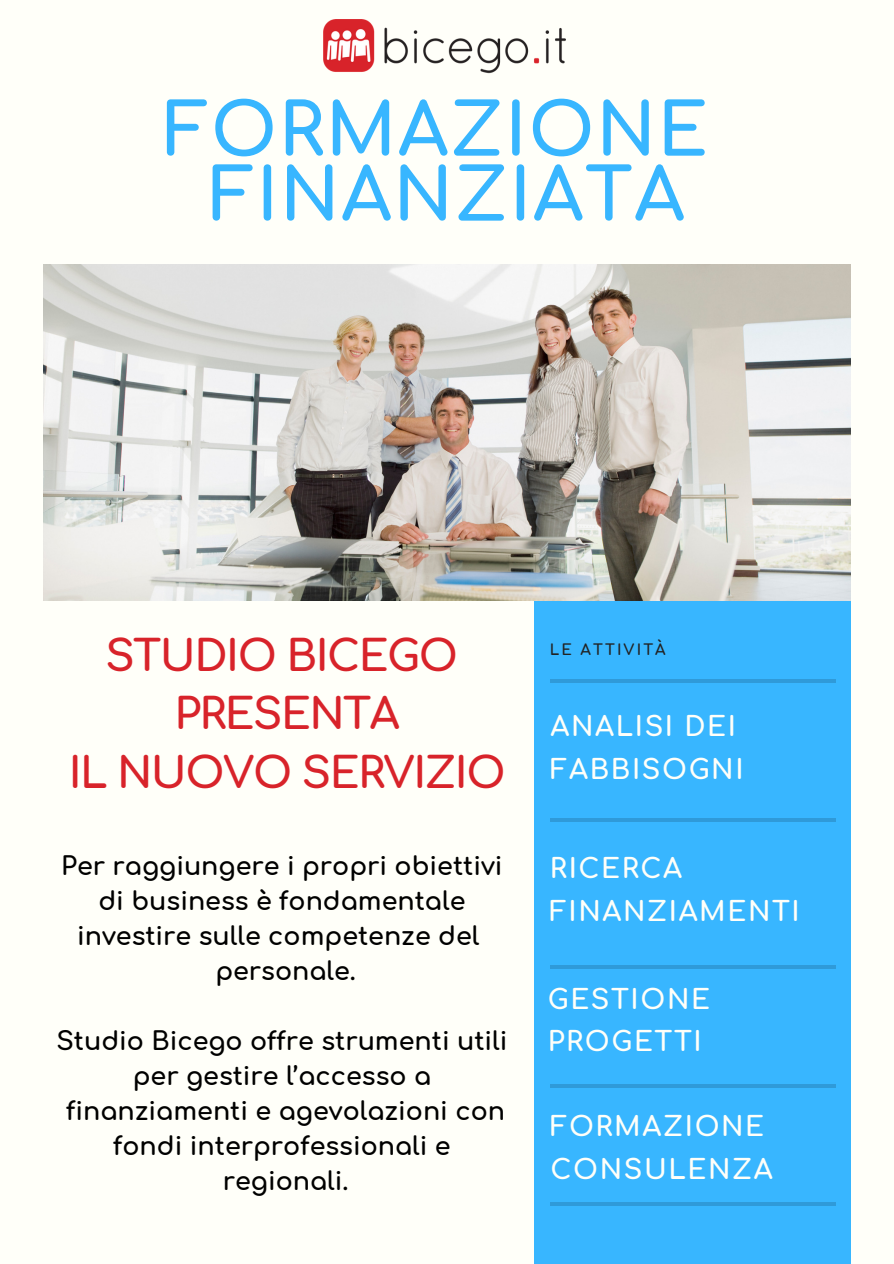
<style>
.page{position:relative;width:894px;height:1264px;background:#fff}
.page>*{position:absolute;margin:0;border:0;box-sizing:border-box;transform-origin:0 0}
.t1{font:700 72px/64.9px "Comfortaa";letter-spacing:.02em;color:#38b6ff;text-align:center}
.t2{font:700 42.6px/58.5px "Comfortaa";letter-spacing:-.035em;color:#d8232a;text-align:center}
.t3{font:700 27px/42.8px "Comfortaa";letter-spacing:.06em;color:#fffff9}
.t4{font:700 25.35px/35px "Comfortaa";color:#000;text-align:center}
.t5{font:700 14.85px "Comfortaa";letter-spacing:.14em;color:#222}
</style>
<div class="page">
<div style="left:0;top:0;width:893px;height:1263px;background:#fffff9"></div>
<div style="left:534px;top:582px;width:316px;height:681px;background:#38b6ff"></div>
<hr style="left:550px;top:818px;width:285px;height:4px;background:#2f9ad9">
<hr style="left:550px;top:965px;width:285px;height:3px;background:#000">
<hr style="left:550px;top:1084px;width:285px;height:3px;background:#000">
<hr style="left:550px;top:1202px;width:285px;height:4px;background:#2f9ad9">
<hr style="left:550px;top:679px;width:285px;height:3px;background:#000">
<img style="left:44px;top:265px;width:806px;height:335px">
<img style="left:323px;top:20px;width:242px;height:54px">
<h1 class="t1" style="left:164px;top:100px;width:545px">FORMAZIONE<br>FINANZIATA</h1>
<h2 class="t2" style="left:69px;top:627px;width:438px">STUDIO BICEGO<br>PRESENTA<br>IL NUOVO SERVIZIO</h2>
<p class="t4" style="left:61px;top:849px;width:442px">Per raggiungere i propri obiettivi di business è fondamentale investire sulle competenze del personale.</p>
<p class="t4" style="left:56px;top:1024px;width:452px">Studio Bicego offre strumenti utili per gestire l’accesso a finanziamenti e agevolazioni con fondi interprofessionali e regionali.</p>
<p class="t5" style="left:550px;top:642px;width:117px">LE ATTIVITÀ</p>
<p class="t3" style="left:550px;top:706px;width:194px">ANALISI DEI<br>FABBISOGNI</p>
<p class="t3" style="left:550px;top:848px;width:251px">RICERCA<br>FINANZIAMENTI</p>
<p class="t3" style="left:547px;top:978px;width:164px">GESTIONE<br>PROGETTI</p>
<p class="t3" style="left:550px;top:1106px;width:224px">FORMAZIONE<br>CONSULENZA</p>
</div>
